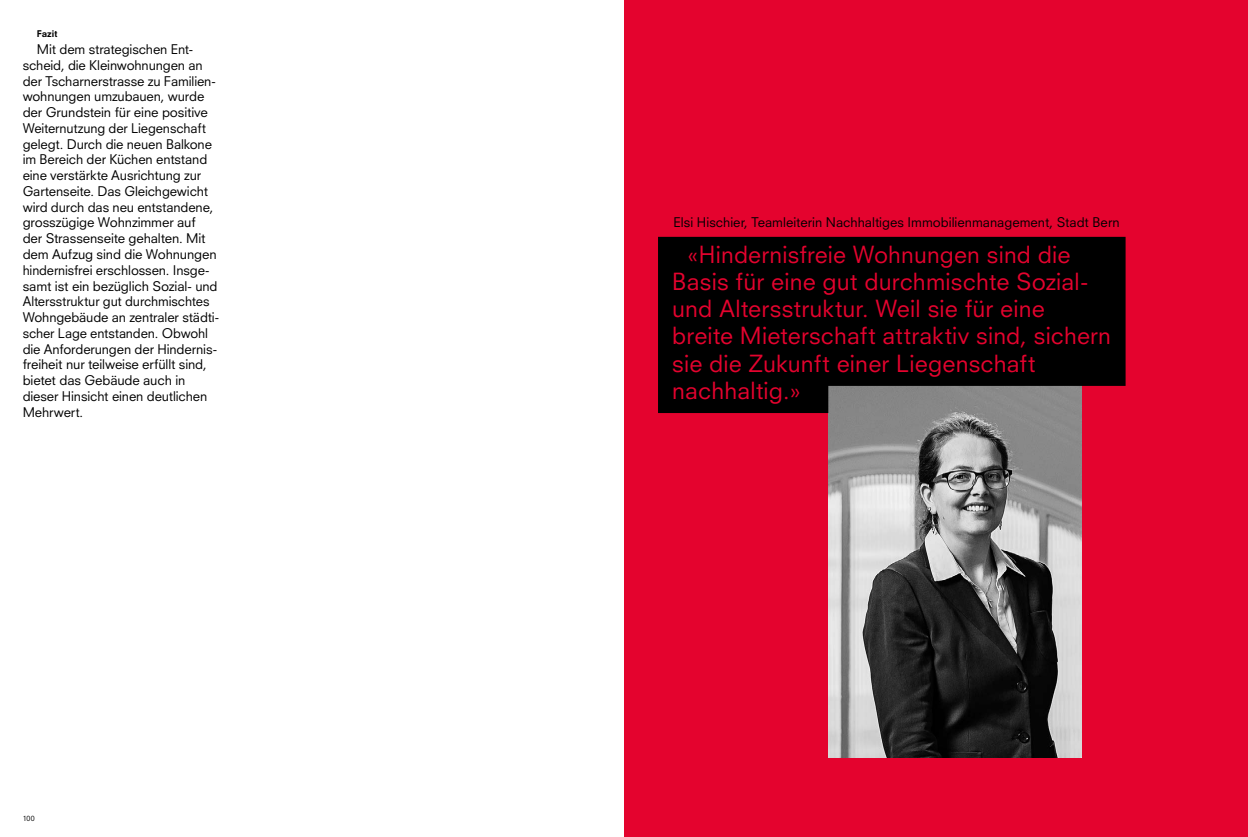
<style>
.page{position:relative;width:1248px;height:837px;background:#fff}
.page>*{position:absolute;margin:0;border:0;box-sizing:border-box;transform-origin:0 0}
.t1{font:23px/27px "Neuzeit SLT Std";letter-spacing:.005em;color:#e4032e}
.t2{font:13px/15.8px "Neuzeit SLT Std";letter-spacing:-.01em;color:#000}
.t3{font:800 9px "Neuzeit SLT Std";color:#000}
.t4{font:7px "Neuzeit SLT Std";color:#000}
</style>
<div class="page">
<div style="left:624px;top:0;width:623px;height:836px;background:#e4032e"></div>
<img style="left:828px;top:413px;width:253px;height:344px">
<svg style="left:658px;top:237px;width:467px;height:176px;background:#0e0b0c"></svg>
<p class="t3" style="left:37px;top:28px;width:22px">Fazit</p>
<p class="t2" style="left:23px;top:41px;width:198px;text-indent:14px">Mit dem strategischen Ent&shy;scheid, die Kleinwohnungen an der Tscharnerstrasse zu Familien&shy;wohnungen umzubauen, wurde der Grundstein für eine positive<br>Weiternutzung der Liegenschaft gelegt. Durch die neuen Balkone im Bereich der Küchen entstand eine verstärkte Ausrichtung zur<br>Gartenseite. Das Gleichgewicht wird durch das neu entstandene, grosszügige Wohnzimmer auf<br>der Strassenseite gehalten. Mit dem Aufzug sind die Wohnungen hindernisfrei erschlossen. Insge&shy;samt ist ein bezüglich Sozial- und<br>Altersstruktur gut durchmischtes<br>Wohngebäude an zentraler städti&shy;scher Lage entstanden. Obwohl die Anforderungen der Hindernis&shy;freiheit nur teilweise erfüllt sind, bietet das Gebäude auch in dieser Hinsicht einen deutlichen<br>Mehrwert.</p>
<p class="t4" style="left:23px;top:814px;width:13px">100</p>
<p class="t2" style="left:673px;top:214px;width:447px">Elsi Hischier, Teamleiterin Nachhaltiges Immobilienmanagement, Stadt Bern</p>
<h1 class="t1" style="left:672px;top:241px;width:440px;text-indent:14px">«Hindernisfreie Wohnungen sind die Basis für eine gut durchmischte Sozial&shy;und Altersstruktur. Weil sie für eine breite Mieterschaft attraktiv sind, sichern sie die Zukunft einer Liegenschaft nachhaltig.»</h1>
</div>
